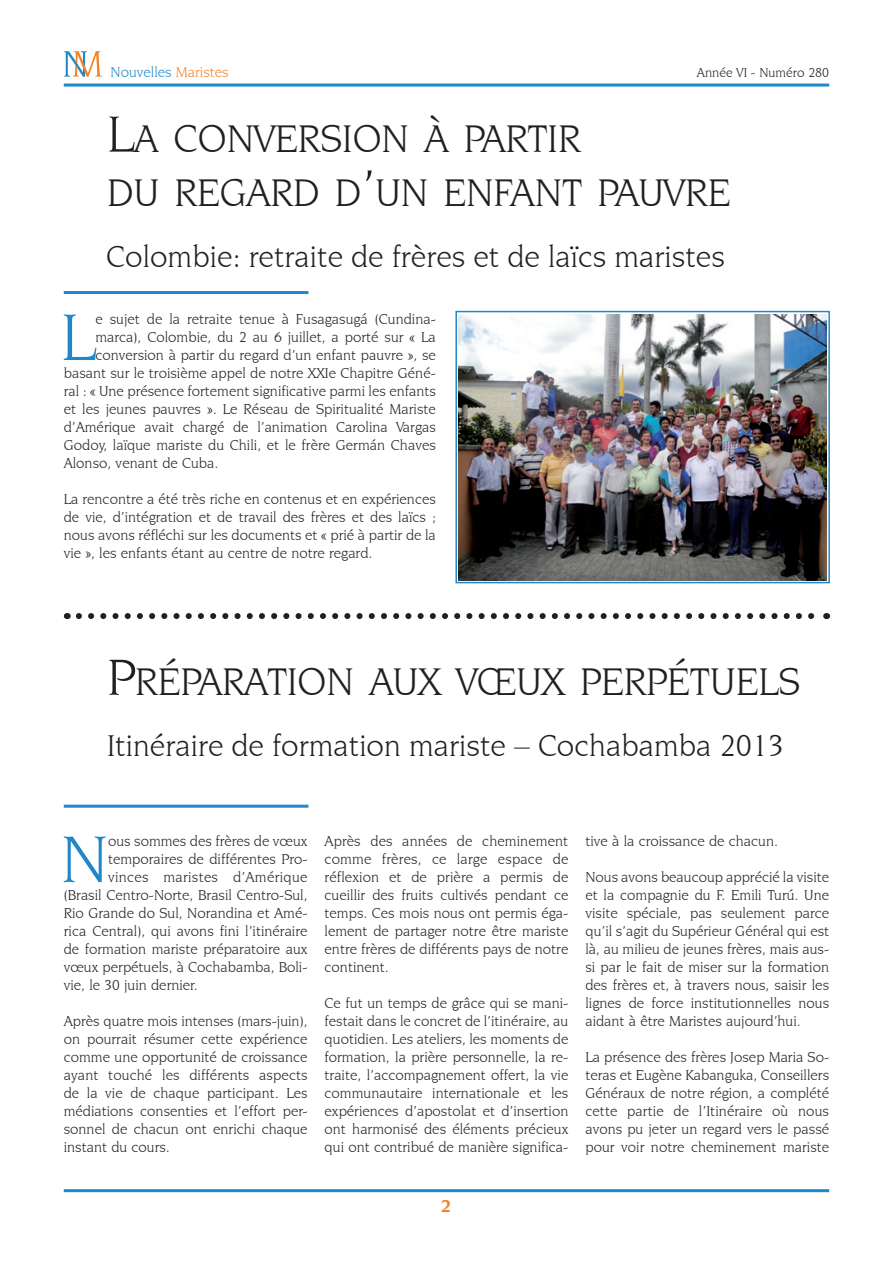
<style>
.page{position:relative;width:893px;height:1263px;background:#fff}
.page>*{position:absolute;margin:0;border:0;box-sizing:border-box;transform-origin:0 0}
.t1{font:70.2px "Novarese IT Cby BT";color:#2088c9}
.t2{font:40.5px/54px "Novarese IT Cby BT";color:#231f20}
.t3{font:31.5px "Novarese IT Cby BT";color:#231f20}
.t4{font:700 18px "Novarese IT Cby BT";color:#f58220}
.t5{font:15px/18px "Novarese IT Cby BT";color:#231f20;text-align:justify}
.t6{font:15px "Novarese IT Cby BT";letter-spacing:.02em;color:#231f20}
.t7{font:15px "Novarese IT Cby BT";color:#2088c9}
.t8{font:13.5px "Novarese IT Cby BT";color:#231f20}
.s1{color:#f58220}
.s2{font-size:54px}
</style>
<div class="page">
<hr style="left:64px;top:84px;width:765px;height:3px;background:#2088c9">
<hr style="left:64px;top:1189px;width:765px;height:3px;background:#2088c9">
<svg style="left:64px;top:51px;width:38px;height:26px"></svg>
<hr style="left:64px;top:291px;width:244px;height:3px;background:#2088c9">
<svg style="left:79px;top:613px;width:736px;height:6px"></svg>
<img style="left:459px;top:314px;width:368px;height:266px">
<div style="left:455px;top:311px;width:375px;height:272px;border:2px solid #2088c9"></div>
<hr style="left:64px;top:805px;width:244px;height:3px;background:#2088c9">
<p class="t7" style="left:111px;top:63px;width:120px">Nouvelles <span class="s1">Maristes</span></p>
<p class="t8" style="left:697px;top:64px;width:134px">Année VI - Numéro 280</p>
<h2 class="t2" style="left:107px;top:111px;width:625px"><span class="s2">L</span>A CONVERSION À PARTIR<br>DU REGARD D<span class="s2">’</span>UN ENFANT PAUVRE</h2>
<h3 class="t3" style="left:106px;top:238px;width:620px">Colombie: retraite de frères et de laïcs maristes</h3>
<h1 class="t1" style="left:61px;top:295px;width:36px">L</h1>
<p class="t5" style="left:95px;top:310px;width:342px">e sujet de la retraite tenue à Fusagasugá (Cundina-</p>
<p class="t5" style="left:95px;top:328px;width:342px">marca), Colombie, du 2 au 6 juillet, a porté sur « La</p>
<p class="t5" style="left:95px;top:346px;width:342px">conversion à partir du regard d’un enfant pauvre », se</p>
<p class="t5" style="left:64px;top:364px;width:374px">basant sur le troisième appel de notre XXIe Chapitre Géné-</p>
<p class="t5" style="left:64px;top:382px;width:374px">ral : « Une présence fortement significative parmi les enfants</p>
<p class="t5" style="left:64px;top:400px;width:374px">et les jeunes pauvres ». Le Réseau de Spiritualité Mariste</p>
<p class="t5" style="left:64px;top:418px;width:374px">d’Amérique avait chargé de l’animation Carolina Vargas</p>
<p class="t5" style="left:64px;top:436px;width:374px">Godoy, laïque mariste du Chili, et le frère Germán Chaves</p>
<p class="t5" style="left:64px;top:454px;width:156px">Alonso, venant de Cuba.</p>
<p class="t5" style="left:64px;top:490px;width:374px">La rencontre a été très riche en contenus et en expériences de vie, d’intégration et de travail des frères et des laïcs ; nous avons réfléchi sur les documents et « prié à partir de la vie », les enfants étant au centre de notre regard.</p>
<h2 class="t2" style="left:107px;top:654px;width:694px"><span class="s2">P</span>RÉPARATION AUX VŒUX PERPÉTUELS</h2>
<h3 class="t3" style="left:107px;top:727px;width:679px">Itinéraire de formation mariste – Cochabamba 2013</h3>
<h1 class="t1" style="left:61px;top:817px;width:49px">N</h1>
<p class="t5" style="left:108px;top:832px;width:201px">ous sommes des frères de vœux</p>
<p class="t5" style="left:108px;top:850px;width:201px">temporaires de différentes Pro-</p>
<p class="t6" style="left:108px;top:868px;width:201px">vinces maristes d’Amérique</p>
<p class="t5" style="left:64px;top:886px;width:245px">(Brasil Centro-Norte, Brasil Centro-Sul,</p>
<p class="t5" style="left:64px;top:904px;width:245px">Rio Grande do Sul, Norandina et Amé-</p>
<p class="t5" style="left:64px;top:922px;width:245px">rica Central), qui avons fini l’itinéraire</p>
<p class="t5" style="left:64px;top:940px;width:245px">de formation mariste préparatoire aux</p>
<p class="t5" style="left:64px;top:958px;width:245px">vœux perpétuels, à Cochabamba, Boli-</p>
<p class="t5" style="left:64px;top:976px;width:135px">vie, le 30 juin dernier.</p>
<p class="t5" style="left:64px;top:1012px;width:245px">Après quatre mois intenses (mars-juin), on pourrait résumer cette expérience comme une opportunité de croissance ayant touché les différents aspects de la vie de chaque participant. Les médiations consenties et l’effort per&shy;sonnel de chacun ont enrichi chaque instant du cours.</p>
<p class="t5" style="left:325px;top:832px;width:245px">Après des années de cheminement comme frères, ce large espace de réflexion et de prière a permis de cueillir des fruits cultivés pendant ce temps. Ces mois nous ont permis éga&shy;lement de partager notre être mariste entre frères de différents pays de notre continent.</p>
<p class="t5" style="left:325px;top:994px;width:245px">Ce fut un temps de grâce qui se mani&shy;festait dans le concret de l’itinéraire, au quotidien. Les ateliers, les moments de formation, la prière personnelle, la re&shy;traite, l’accompagnement offert, la vie communautaire internationale et les expériences d’apostolat et d’insertion ont harmonisé des éléments précieux qui ont contribué de manière significa-</p>
<p class="t5" style="left:585px;top:832px;width:194px">tive à la croissance de chacun.</p>
<p class="t5" style="left:585px;top:868px;width:245px">Nous avons beaucoup apprécié la visite et la compagnie du F. Emili Turú. Une visite spéciale, pas seulement parce qu’il s’agit du Supérieur Général qui est là, au milieu de jeunes frères, mais aus&shy;si par le fait de miser sur la formation des frères et, à travers nous, saisir les lignes de force institutionnelles nous aidant à être Maristes aujourd’hui.</p>
<p class="t5" style="left:585px;top:1048px;width:245px">La présence des frères Josep Maria So&shy;teras et Eugène Kabanguka, Conseillers Généraux de notre région, a complété cette partie de l’Itinéraire où nous avons pu jeter un regard vers le passé pour voir notre cheminement mariste</p>
<p class="t4" style="left:441px;top:1195px;width:12px">2</p>
</div>
